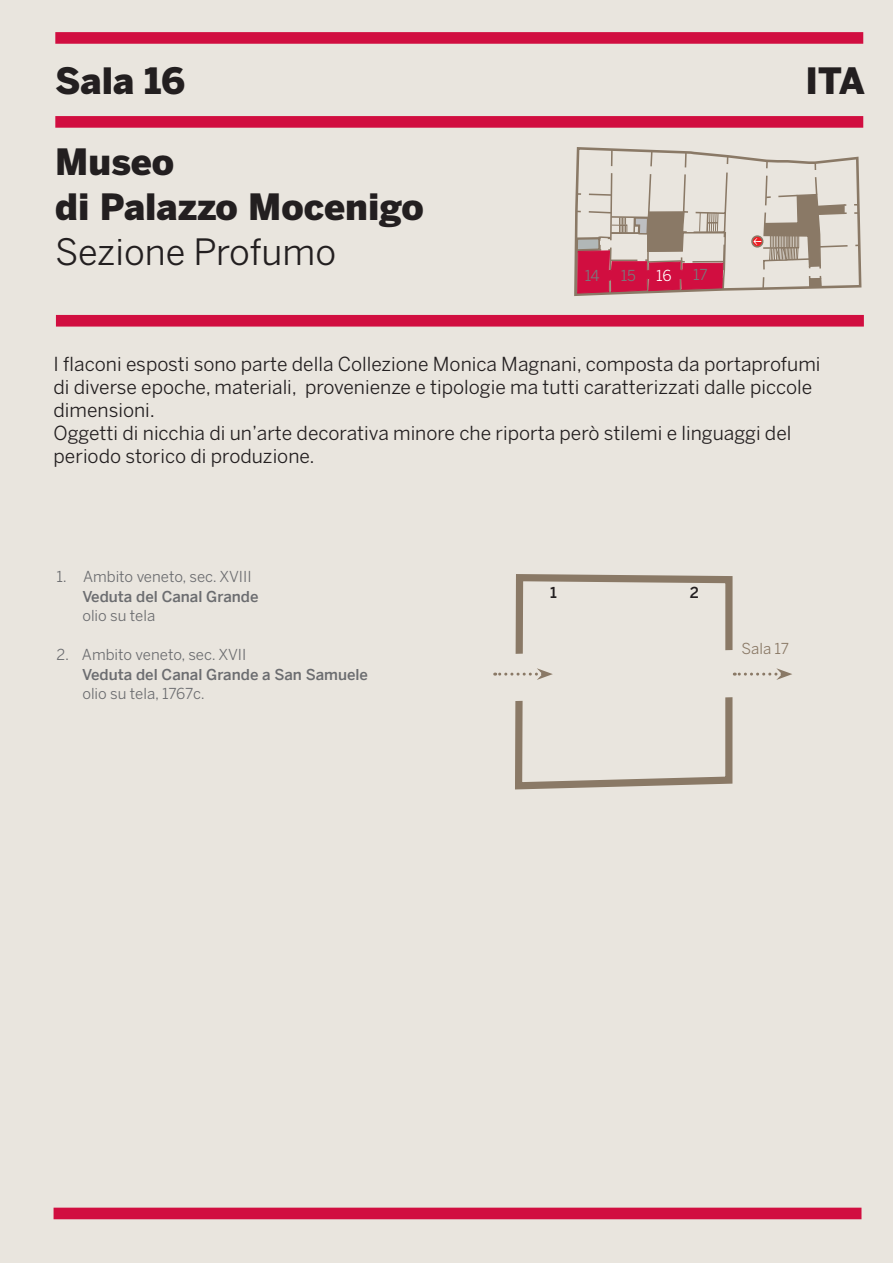
<style>
.page{position:relative;width:893px;height:1263px;background:#e9e5de}
.page>*{position:absolute;margin:0;border:0;box-sizing:border-box;transform-origin:0 0}
.t1{font:900 36px/45px "Benton Sans";color:#231f20}
.t2{font:36px "Benton Sans";color:#231f20}
.t3{font:19.2px/23.1px "Benton Sans";color:#231f20}
.t4{font:500 15.15px "Benton Sans";color:#231f20}
.t5{font:15px "Benton Sans";color:#6c6d70}
.t6{font:500 15px "Benton Sans";color:#6c6d70}
.t7{font:15px "Benton Sans";letter-spacing:-.005em;color:#8a7966}
.t8{font:15px "Benton Sans";color:#787a7d}
.t9{font:15px "Benton Sans";color:#fff}
</style>
<div class="page">
<div style="left:55px;top:32px;width:808px;height:12px;background:#d10e40"></div>
<div style="left:56px;top:315px;width:808px;height:12px;background:#d10e40"></div>
<div style="left:55px;top:116px;width:808px;height:12px;background:#d10e40"></div>
<svg style="left:515px;top:574px;width:218px;height:216px"></svg>
<svg style="left:493px;top:653px;width:60px;height:48px"></svg>
<svg style="left:711px;top:649px;width:81px;height:49px"></svg>
<div style="left:54px;top:1208px;width:807px;height:11px;background:#d10e40"></div>
<svg style="left:574px;top:147px;width:288px;height:149px"></svg>
<h1 class="t1" style="left:55px;top:58px;width:131px">Sala 16</h1>
<h1 class="t1" style="left:805px;top:58px;width:61px">ITA</h1>
<h1 class="t1" style="left:55px;top:139px;width:370px">Museo<br>di Palazzo Mocenigo</h1>
<h1 class="t2" style="left:55px;top:230px;width:282px">Sezione Profumo</h1>
<p class="t8" style="left:585px;top:266px;width:16px">14</p>
<p class="t8" style="left:621px;top:267px;width:17px">15</p>
<p class="t9" style="left:656px;top:267px;width:17px">16</p>
<p class="t8" style="left:693px;top:266px;width:16px">17</p>
<p class="t3" style="left:54px;top:352px;width:768px">I flaconi esposti sono parte della Collezione Monica Magnani, composta da portaprofumi di diverse epoche, materiali, provenienze e tipologie ma tutti caratterizzati dalle piccole dimensioni.<br>Oggetti di nicchia di un’arte decorativa minore che riporta però stilemi e linguaggi del periodo storico di produzione.</p>
<p class="t5" style="left:56px;top:568px;width:197px">1. Ambito veneto, sec. XVIII</p>
<p class="t6" style="left:82px;top:587px;width:178px">Veduta del Canal Grande</p>
<p class="t5" style="left:82px;top:607px;width:74px">olio su tela</p>
<p class="t5" style="left:56px;top:646px;width:191px">2. Ambito veneto, sec. XVII</p>
<p class="t6" style="left:82px;top:665px;width:287px">Veduta del Canal Grande a San Samuele</p>
<p class="t5" style="left:82px;top:685px;width:124px">olio su tela, 1767c.</p>
<p class="t4" style="left:550px;top:584px;width:8px">1</p>
<p class="t4" style="left:690px;top:584px;width:11px">2</p>
<p class="t7" style="left:742px;top:639px;width:49px">Sala 17</p>
</div>
